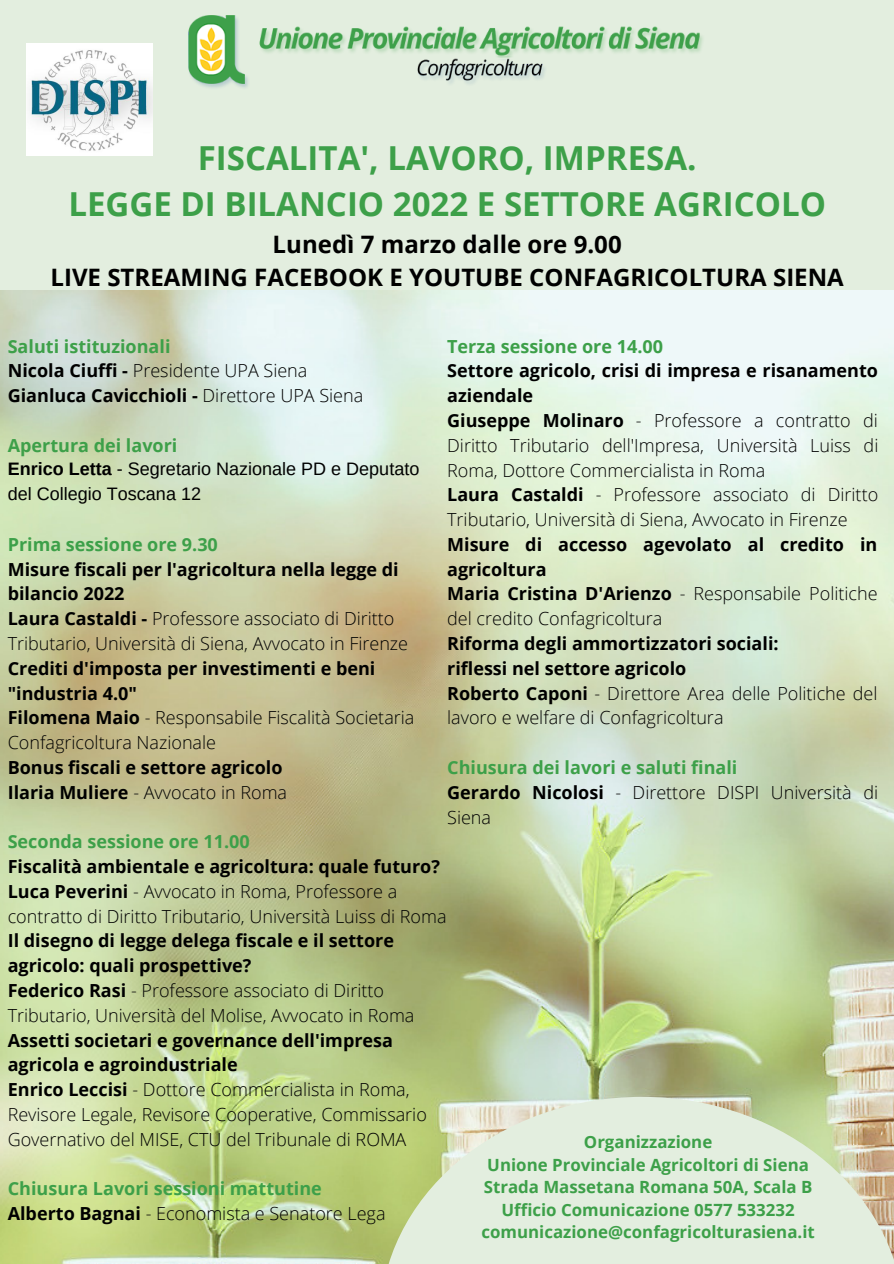
<style>
.page{position:relative;width:894px;height:1264px;background:#fff}
.page>*{position:absolute;margin:0;border:0;box-sizing:border-box;transform-origin:0 0}
.t1{font:700 33px "Open Sans";color:#3da049}
.t2{font:700 24px "Open Sans";color:#000}
.t3{font:300 18px/24.8px "Open Sans";color:#000}
.t4{font:700 18px/24.8px "Open Sans";color:#000}
.t5{font:700 18px "Open Sans";color:#3da049}
.t6{font:18px/24.8px "Arimo";color:#000}
.t7{font:700 16.8px "Open Sans";color:#3da049}
.s1{font-weight:700}
.s2{font-weight:300}
</style>
<div class="page">
<div style="left:0;top:0;width:893px;height:1263px;background:#e3eedf"></div>
<img style="left:0;top:290px;width:893px;height:973px">
<img style="left:188px;top:15px;width:515px;height:73px">
<img style="left:26px;top:44px;width:127px;height:111px">
<svg style="left:380px;top:1096px;width:513px;height:167px"></svg>
<p class="t1" style="left:198px;top:135px;width:500px">FISCALITA', LAVORO, IMPRESA.</p>
<p class="t1" style="left:68px;top:181px;width:759px">LEGGE DI BILANCIO 2022 E SETTORE AGRICOLO</p>
<p class="t2" style="left:272px;top:228px;width:350px">Lunedì 7 marzo dalle ore 9.00</p>
<p class="t2" style="left:50px;top:260px;width:794px">LIVE STREAMING FACEBOOK E YOUTUBE CONFAGRICOLTURA SIENA</p>
<p class="t5" style="left:8px;top:333px;width:164px">Saluti istituzionali</p>
<p class="t3" style="left:8px;top:358px;width:301px"><span class="s1">Nicola Ciuffi -</span> Presidente UPA Siena</p>
<p class="t4" style="left:8px;top:383px;width:357px">Gianluca Cavicchioli - <span class="s2">Direttore UPA Siena</span></p>
<p class="t5" style="left:8px;top:432px;width:171px">Apertura dei lavori</p>
<p class="t6" style="left:8px;top:457px;width:413px"><span class="s1">Enrico Letta</span> - Segretario Nazionale PD e Deputato del Collegio Toscana 12</p>
<p class="t5" style="left:8px;top:531px;width:212px">Prima sessione ore 9.30</p>
<p class="t4" style="left:8px;top:556px;width:392px">Misure fiscali per l'agricoltura nella legge di bilancio 2022</p>
<p class="t3" style="left:8px;top:606px;width:402px"><span class="s1">Laura Castaldi -</span> Professore associato di Diritto<br>Tributario, Università di Siena, Avvocato in Firenze</p>
<p class="t4" style="left:8px;top:655px;width:369px">Crediti d'imposta per investimenti e beni "industria 4.0"</p>
<p class="t3" style="left:8px;top:705px;width:408px"><span class="s1">Filomena Maio</span> - Responsabile Fiscalità Societaria<br>Confagricoltura Nazionale</p>
<p class="t4" style="left:8px;top:754px;width:276px">Bonus fiscali e settore agricolo</p>
<p class="t3" style="left:8px;top:779px;width:281px"><span class="s1">Ilaria Muliere</span> - Avvocato in Roma</p>
<p class="t5" style="left:8px;top:829px;width:243px">Seconda sessione ore 11.00</p>
<p class="t4" style="left:8px;top:853px;width:433px">Fiscalità ambientale e agricoltura: quale futuro?</p>
<p class="t3" style="left:8px;top:878px;width:440px"><span class="s1">Luca Peverini</span> - Avvocato in Roma, Professore a contratto di Diritto Tributario, Università Luiss di Roma</p>
<p class="t4" style="left:8px;top:928px;width:388px">Il disegno di legge delega fiscale e il settore agricolo: quali prospettive?</p>
<p class="t3" style="left:8px;top:977px;width:408px"><span class="s1">Federico Rasi</span> - Professore associato di Diritto<br>Tributario, Università del Molise, Avvocato in Roma</p>
<p class="t4" style="left:8px;top:1027px;width:387px">Assetti societari e governance dell'impresa agricola e agroindustriale</p>
<p class="t3" style="left:8px;top:1076px;width:420px"><span class="s1">Enrico Leccisi</span> - Dottore Commercialista in Roma,<br>Revisore Legale, Revisore Cooperative, Commissario<br>Governativo del MISE, CTU del Tribunale di ROMA</p>
<p class="t5" style="left:8px;top:1175px;width:315px">Chiusura Lavori sessioni mattutine</p>
<p class="t3" style="left:8px;top:1200px;width:379px"><span class="s1">Alberto Bagnai</span> - Economista e Senatore Lega</p>
<p class="t5" style="left:447px;top:333px;width:217px">Terza sessione ore 14.00</p>
<p class="t4" style="left:447px;top:358px;width:432px">Settore agricolo, crisi di impresa e risanamento aziendale</p>
<p class="t3" style="left:447px;top:407px;width:432px;text-align:justify"><span class="s1">Giuseppe Molinaro</span> - Professore a contratto di Diritto Tributario dell'Impresa, Università Luiss di Roma, Dottore Commercialista in Roma</p>
<p class="t3" style="left:447px;top:482px;width:432px"><span class="s1">Laura Castaldi</span> - Professore associato di Diritto<br>Tributario, Università di Siena, Avvocato in Firenze</p>
<p class="t4" style="left:447px;top:531px;width:431px">Misure di accesso agevolato al credito in agricoltura</p>
<p class="t3" style="left:447px;top:581px;width:432px"><span class="s1">Maria Cristina D'Arienzo</span> - Responsabile Politiche del credito Confagricoltura</p>
<p class="t4" style="left:447px;top:630px;width:333px">Riforma degli ammortizzatori sociali:</p>
<p class="t4" style="left:447px;top:655px;width:241px">riflessi nel settore agricolo</p>
<p class="t3" style="left:447px;top:680px;width:431px"><span class="s1">Roberto Caponi</span> - Direttore Area delle Politiche del lavoro e welfare di Confagricoltura</p>
<p class="t5" style="left:447px;top:754px;width:292px">Chiusura dei lavori e saluti finali</p>
<p class="t3" style="left:447px;top:779px;width:432px"><span class="s1">Gerardo Nicolosi</span> - Direttore DISPI Università di<br>Siena</p>
<p class="t7" style="left:583px;top:1130px;width:130px">Organizzazione</p>
<p class="t7" style="left:487px;top:1152px;width:323px">Unione Provinciale Agricoltori di Siena</p>
<p class="t7" style="left:483px;top:1175px;width:330px">Strada Massetana Romana 50A, Scala B</p>
<p class="t7" style="left:501px;top:1197px;width:294px">Ufficio Comunicazione 0577 533232</p>
<p class="t7" style="left:481px;top:1220px;width:335px">comunicazione@confagricolturasiena.it</p>
</div>
